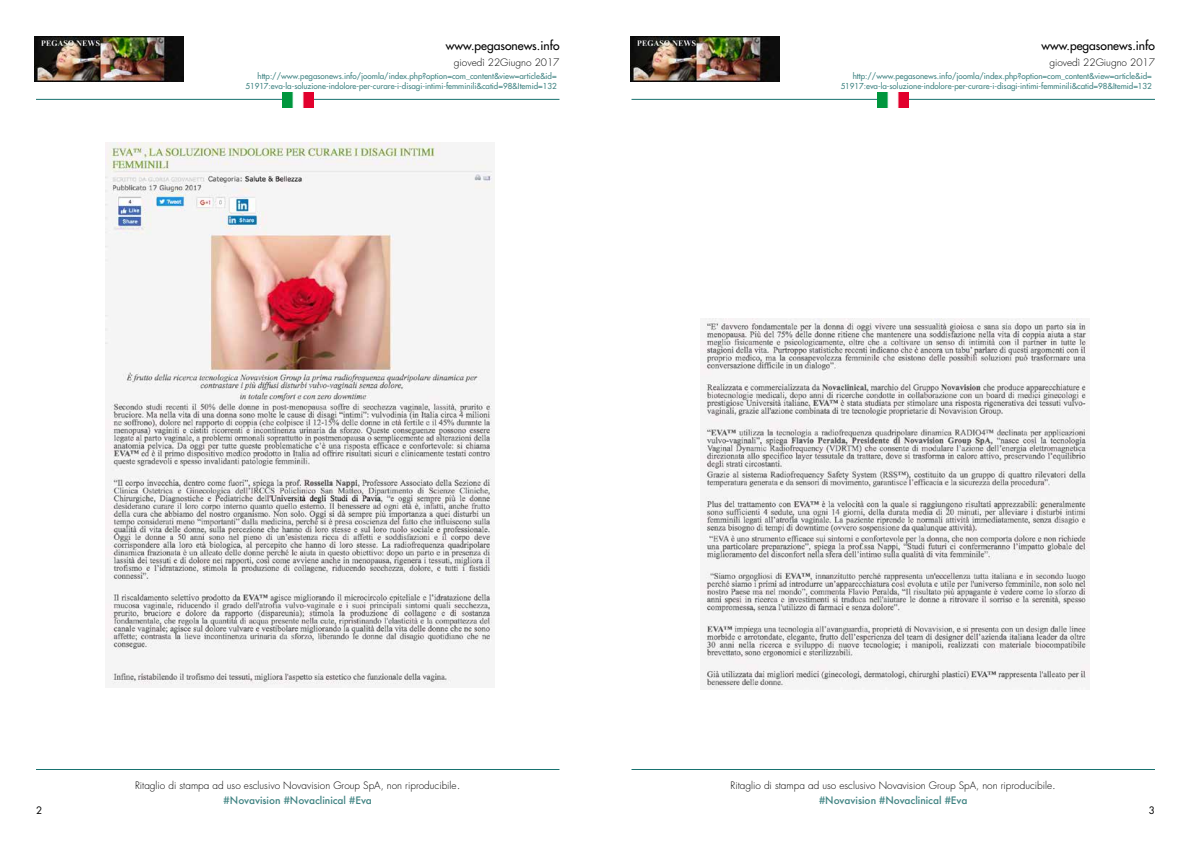
<style>
.page{position:relative;width:1191px;height:842px;background:#fff}
.page>*{position:absolute;margin:0;border:0;box-sizing:border-box;transform-origin:0 0}
.t1{font:12px "Futura";color:#000}
.t2{font:300 10px/14.9px "Futura";color:#000;text-align:center}
.t3{font:500 10px "Futura";color:#3f8382}
.t4{font:10px "Futura";color:#000}
.t5{font:8px/9.8px "Futura";color:#3f8382;text-align:right}
.s1{font-size:12px}
.s2{font-weight:500;color:#3f8382}
</style>
<div class="page">
<img style="left:35px;top:36px;width:74px;height:46px">
<img style="left:109px;top:36px;width:75px;height:46px">
<img style="left:630px;top:36px;width:74px;height:46px">
<img style="left:704px;top:36px;width:75px;height:46px">
<hr style="left:36px;top:99px;width:523px;height:1px;background:#187270">
<hr style="left:36px;top:769px;width:523px;height:1px;background:#187270">
<img style="left:282px;top:92px;width:31px;height:16px">
<img style="left:106px;top:142px;width:388px;height:545px">
<img style="left:700px;top:318px;width:389px;height:372px">
<hr style="left:631px;top:99px;width:524px;height:1px;background:#187270">
<hr style="left:631px;top:769px;width:524px;height:1px;background:#187270">
<img style="left:877px;top:92px;width:31px;height:16px">
<h1 class="t1" style="left:446px;top:38px;width:115px">www.pegasonews.info</h1>
<h1 class="t1" style="left:1041px;top:38px;width:115px">www.pegasonews.info</h1>
<p class="t2" style="left:454px;top:55px;width:107px">giovedì 22Giugno 2017</p>
<p class="t2" style="left:1049px;top:55px;width:107px">giovedì 22Giugno 2017</p>
<p class="t5" style="left:245px;top:71px;width:313px">http://www.pegasonews.info/joomla/index.php?option=com_content&amp;view=article&amp;id=<br>51917:eva-la-soluzione-indolore-per-curare-i-disagi-intimi-femminili&amp;catid=98&amp;Itemid=132</p>
<p class="t5" style="left:840px;top:71px;width:313px">http://www.pegasonews.info/joomla/index.php?option=com_content&amp;view=article&amp;id=<br>51917:eva-la-soluzione-indolore-per-curare-i-disagi-intimi-femminili&amp;catid=98&amp;Itemid=132</p>
<p class="t2" style="left:135px;top:779px;width:327px">Ritaglio di stampa ad uso esclusivo Novavision Group SpA, non riproducibile<span class="s1">. </span><span class="s2">#Novavision #Novaclinical #Eva</span></p>
<p class="t2" style="left:730px;top:779px;width:327px">Ritaglio di stampa ad uso esclusivo Novavision Group SpA, non riproducibile<span class="s1">.</span></p>
<p class="t3" style="left:819px;top:794px;width:150px">#Novavision #Novaclinical #Eva</p>
<p class="t4" style="left:36px;top:804px;width:8px">2</p>
<p class="t4" style="left:1148px;top:804px;width:8px">3</p>
</div>
